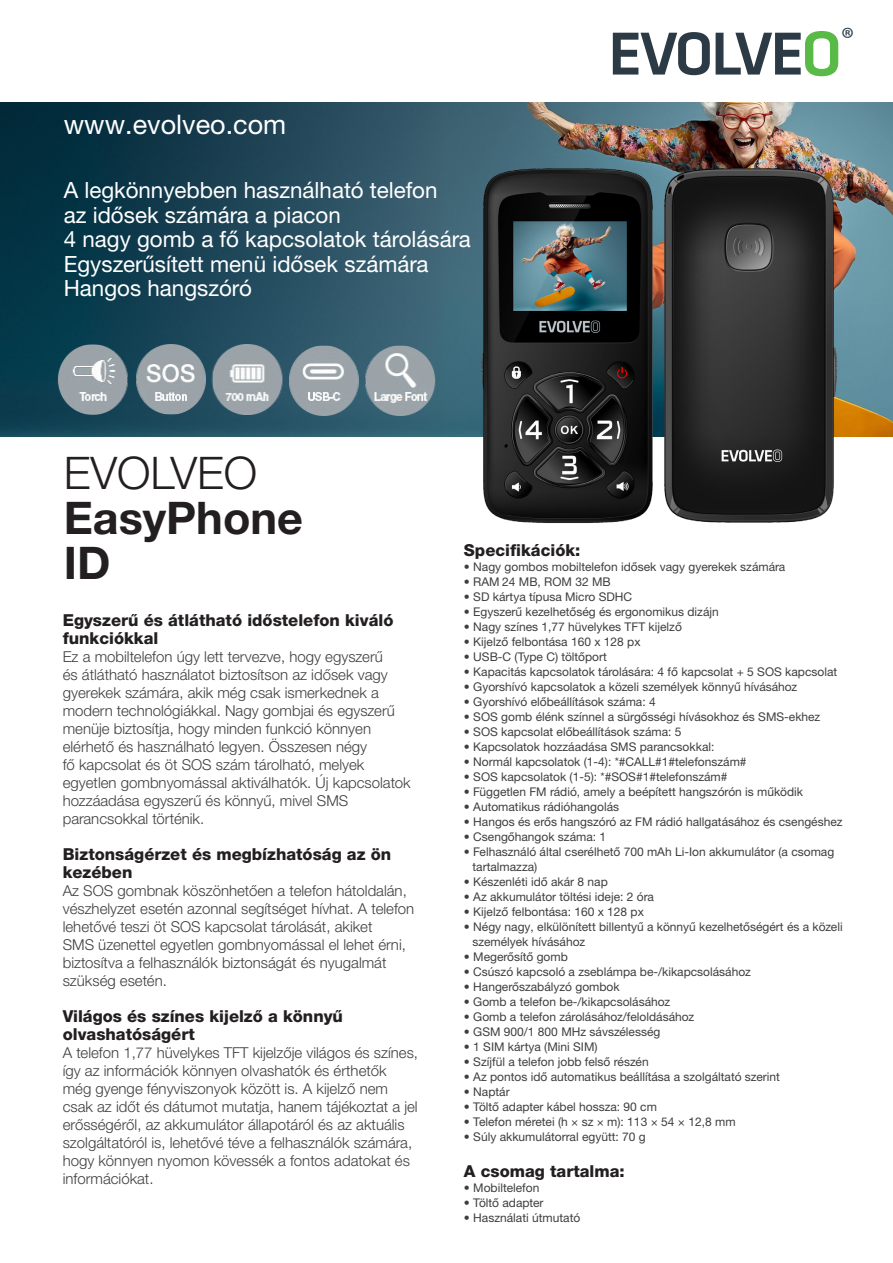
<style>
.page{position:relative;width:893px;height:1263px;background:#fff}
.page>*{position:absolute;margin:0;border:0;box-sizing:border-box;transform-origin:0 0}
.t1{font:700 45px "Helvetica Neue CE";color:#231f20}
.t2{font:300 45px "Helvetica Neue CE";color:#231f20}
.t3{font:31.05px "Myriad Pro";color:#2c404a}
.t4{font:27px "Helvetica Neue LT Pro";color:#fff}
.t5{font:22.35px "Helvetica Neue LTW1 G";color:#fff}
.t6{font:800 16.5px/18px "Helvetica Neue LT Pro";color:#231f20}
.t7{font:300 15px/18px "Helvetica Neue LTW1 G";color:#3e3e3f}
.t8{font:12px/15px "Helvetica Neue LTW1 G";color:#3e3e3f}
</style>
<div class="page">
<img style="left:0;top:102px;width:893px;height:335px">
<img style="left:475px;top:139px;width:385px;height:384px">
<svg style="left:613px;top:32px;width:97px;height:43px"></svg>
<svg style="left:716px;top:31px;width:122px;height:45px"></svg>
<img style="left:52px;top:324px;width:392px;height:112px">
<p class="t4" style="left:64px;top:108px;width:224px">www.evolveo.com</p>
<p class="t5" style="left:64px;top:177px;width:375px">A legkönnyebben használható telefon</p>
<p class="t5" style="left:64px;top:201px;width:279px">az idősek számára a piacon</p>
<p class="t5" style="left:64px;top:225px;width:408px">4 nagy gomb a fő kapcsolatok tárolására</p>
<p class="t5" style="left:64px;top:250px;width:366px">Egyszerűsített menü idősek számára</p>
<p class="t5" style="left:64px;top:274px;width:190px">Hangos hangszóró</p>
<h2 class="t3" style="left:841px;top:19px;width:15px">®</h2>
<p class="t2" style="left:64px;top:446px;width:195px">EVOLVEO</p>
<p class="t1" style="left:64px;top:490px;width:241px">EasyPhone</p>
<p class="t1" style="left:64px;top:535px;width:48px">ID</p>
<p class="t6" style="left:63px;top:611px;width:332px">Egyszerű és átlátható időstelefon kiváló funkciókkal</p>
<p class="t7" style="left:63px;top:648px;width:349px">Ez a mobiltelefon úgy lett tervezve, hogy egyszerű<br>és átlátható használatot biztosítson az idősek vagy gyerekek számára, akik még csak ismerkednek a modern technológiákkal. Nagy gombjai és egyszerű menüje biztosítja, hogy minden funkció könnyen elérhető és használható legyen. Összesen négy<br>fő kapcsolat és öt SOS szám tárolható, melyek egyetlen gombnyomással aktiválhatók. Új kapcsolatok hozzáadása egyszerű és könnyű, mivel SMS parancsokkal történik.</p>
<p class="t6" style="left:63px;top:845px;width:330px">Biztonságérzet és megbízhatóság az ön kezében</p>
<p class="t7" style="left:63px;top:882px;width:353px">Az SOS gombnak köszönhetően a telefon hátoldalán, vészhelyzet esetén azonnal segítséget hívhat. A telefon lehetővé teszi öt SOS kapcsolat tárolását, akiket<br>SMS üzenettel egyetlen gombnyomással el lehet érni, biztosítva a felhasználók biztonságát és nyugalmát szükség esetén.</p>
<p class="t6" style="left:63px;top:1007px;width:282px">Világos és színes kijelző a könnyű olvashatóságért</p>
<p class="t7" style="left:63px;top:1044px;width:357px">A telefon 1,77 hüvelykes TFT kijelzője világos és színes, így az információk könnyen olvashatók és érthetők még gyenge fényviszonyok között is. A kijelző nem csak az időt és dátumot mutatja, hanem tájékoztat a jel erősségéről, az akkumulátor állapotáról és az aktuális szolgáltatóról is, lehetővé téve a felhasználók számára, hogy könnyen nyomon kövessék a fontos adatokat és információkat.</p>
<p class="t6" style="left:464px;top:541px;width:118px">Specifikációk:</p>
<p class="t8" style="left:464px;top:559px;width:323px">• Nagy gombos mobiltelefon idősek vagy gyerekek számára</p>
<p class="t8" style="left:464px;top:574px;width:148px">• RAM 24 MB, ROM 32 MB</p>
<p class="t8" style="left:464px;top:589px;width:170px">• SD kártya típusa Micro SDHC</p>
<p class="t8" style="left:464px;top:604px;width:256px">• Egyszerű kezelhetőség és ergonomikus dizájn</p>
<p class="t8" style="left:464px;top:619px;width:219px">• Nagy színes 1,77 hüvelykes TFT kijelző</p>
<p class="t8" style="left:464px;top:634px;width:178px">• Kijelző felbontása 160 x 128 px</p>
<p class="t8" style="left:464px;top:649px;width:145px">• USB-C (Type C) töltőport</p>
<p class="t8" style="left:464px;top:664px;width:375px">• Kapacitás kapcsolatok tárolására: 4 fő kapcsolat + 5 SOS kapcsolat</p>
<p class="t8" style="left:464px;top:679px;width:335px">• Gyorshívó kapcsolatok a közeli személyek könnyű hívásához</p>
<p class="t8" style="left:464px;top:694px;width:193px">• Gyorshívó előbeállítások száma: 4</p>
<p class="t8" style="left:464px;top:709px;width:358px">• SOS gomb élénk színnel a sürgősségi hívásokhoz és SMS-ekhez</p>
<p class="t8" style="left:464px;top:724px;width:219px">• SOS kapcsolat előbeállítások száma: 5</p>
<p class="t8" style="left:464px;top:739px;width:252px">• Kapcsolatok hozzáadása SMS parancsokkal:</p>
<p class="t8" style="left:464px;top:754px;width:284px">• Normál kapcsolatok (1-4): *#CALL#1#telefonszám#</p>
<p class="t8" style="left:464px;top:769px;width:265px">• SOS kapcsolatok (1-5): *#SOS#1#telefonszám#</p>
<p class="t8" style="left:464px;top:784px;width:341px">• Független FM rádió, amely a beépített hangszórón is működik</p>
<p class="t8" style="left:464px;top:799px;width:157px">• Automatikus rádióhangolás</p>
<p class="t8" style="left:464px;top:814px;width:380px">• Hangos és erős hangszóró az FM rádió hallgatásához és csengéshez</p>
<p class="t8" style="left:464px;top:829px;width:144px">• Csengőhangok száma: 1</p>
<p class="t8" style="left:472px;top:844px;width:363px;text-indent:-9px">• Felhasználó által cserélhető 700 mAh Li-Ion akkumulátor (a csomag tartalmazza)</p>
<p class="t8" style="left:464px;top:874px;width:145px">• Készenléti idő akár 8 nap</p>
<p class="t8" style="left:464px;top:889px;width:191px">• Az akkumulátor töltési ideje: 2 óra</p>
<p class="t8" style="left:464px;top:904px;width:182px">• Kijelző felbontása: 160 x 128 px</p>
<p class="t8" style="left:472px;top:919px;width:372px;text-indent:-9px">• Négy nagy, elkülönített billentyű a könnyű kezelhetőségért és a közeli személyek hívásához</p>
<p class="t8" style="left:464px;top:949px;width:105px">• Megerősítő gomb</p>
<p class="t8" style="left:464px;top:964px;width:288px">• Csúszó kapcsoló a zseblámpa be-/kikapcsolásához</p>
<p class="t8" style="left:464px;top:979px;width:157px">• Hangerőszabályzó gombok</p>
<p class="t8" style="left:464px;top:994px;width:208px">• Gomb a telefon be-/kikapcsolásához</p>
<p class="t8" style="left:464px;top:1009px;width:232px">• Gomb a telefon zárolásához/feloldásához</p>
<p class="t8" style="left:464px;top:1024px;width:198px">• GSM 900/1 800 MHz sávszélesség</p>
<p class="t8" style="left:464px;top:1039px;width:135px">• 1 SIM kártya (Mini SIM)</p>
<p class="t8" style="left:464px;top:1054px;width:186px">• Szíjfül a telefon jobb felső részén</p>
<p class="t8" style="left:464px;top:1069px;width:318px">• Az pontos idő automatikus beállítása a szolgáltató szerint</p>
<p class="t8" style="left:464px;top:1084px;width:47px">• Naptár</p>
<p class="t8" style="left:464px;top:1099px;width:195px">• Töltő adapter kábel hossza: 90 cm</p>
<p class="t8" style="left:464px;top:1114px;width:273px">• Telefon méretei (h × sz × m): 113 × 54 × 12,8 mm</p>
<p class="t8" style="left:464px;top:1129px;width:183px">• Súly akkumulátorral együtt: 70 g</p>
<p class="t6" style="left:464px;top:1162px;width:162px">A csomag tartalma:</p>
<p class="t8" style="left:464px;top:1180px;width:77px">• Mobiltelefon</p>
<p class="t8" style="left:464px;top:1195px;width:81px">• Töltő adapter</p>
<p class="t8" style="left:464px;top:1210px;width:118px">• Használati útmutató</p>
</div>
